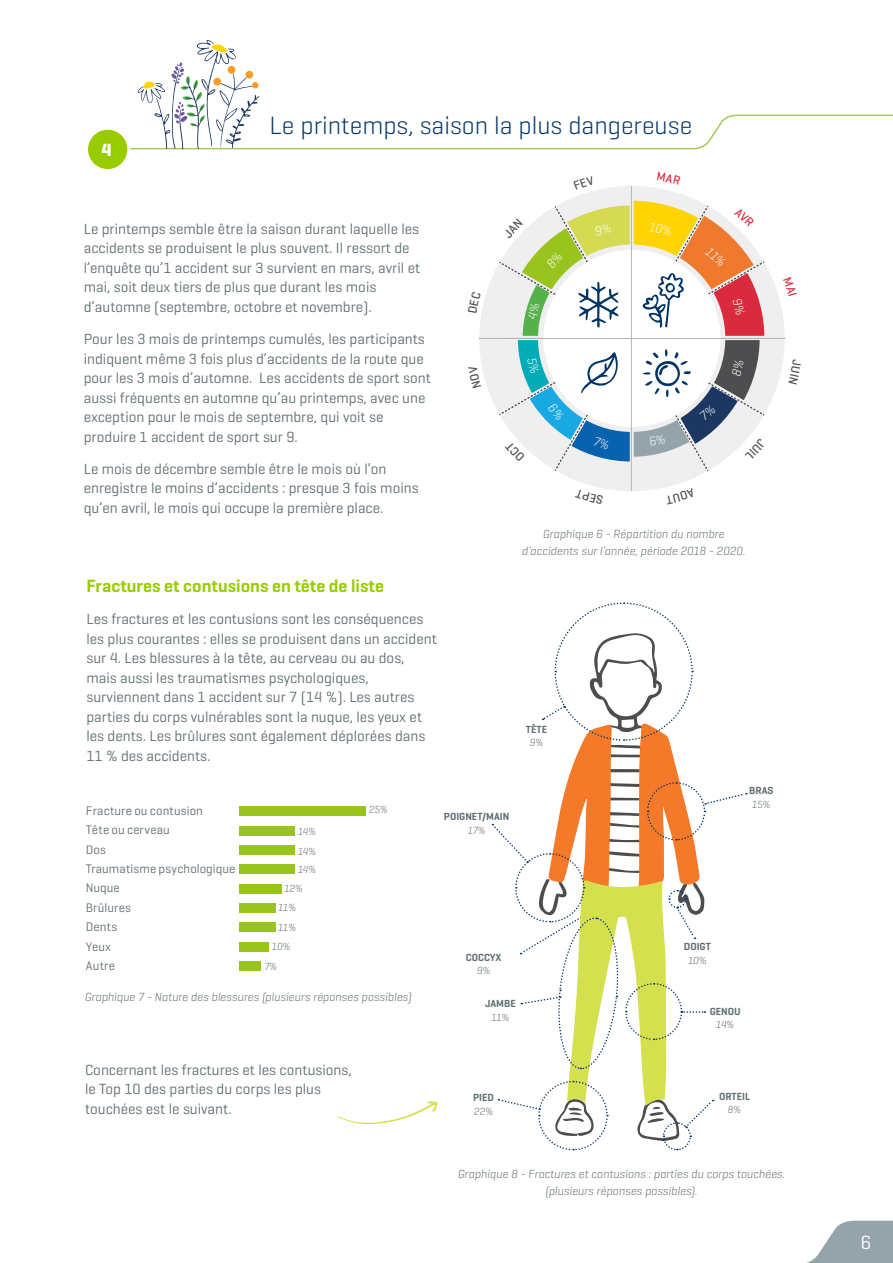
<style>
.page{position:relative;width:893px;height:1263px;background:#fff}
.page>*{position:absolute;margin:0;border:0;box-sizing:border-box;transform-origin:0 0}
.t1{font:300 25.5px "Geogrotesque";color:#036}
.t2{font:19.5px "Geogrotesque";color:#fff}
.t3{font:600 18px "Geogrotesque";color:#9c0}
.t4{font:700 18px "AG Geogrotesque";color:#fff}
.t5{font:15px/19.5px "Geogrotesque";color:#616f74}
.t6{font:12.6px "AG Geogrotesque";letter-spacing:.005em;color:#616f74}
.t7{font:italic 300 12px/16.5px "AG Geogrotesque";color:#616f74;text-align:center}
.t8{font:600 10.5px "AG Geogrotesque";color:#616f74}
.t9{font:italic 300 10.5px/19.8px "AG Geogrotesque";color:#616f74}
</style>
<div class="page">
<svg style="left:806px;top:1221px;width:87px;height:42px"></svg>
<div style="left:87px;top:128px;width:42px;height:43px;background:#9c0;border-radius:50%"></div>
<div style="left:85px;top:127px;width:45px;height:45px;border:3px solid #fff;border-radius:50%"></div>
<svg style="left:85px;top:40px;width:808px;height:110px"></svg>
<div style="left:239px;top:806px;width:127px;height:10px;background:#99c31d"></div>
<div style="left:239px;top:826px;width:56px;height:9px;background:#99c31d"></div>
<div style="left:239px;top:845px;width:56px;height:9px;background:#99c31d"></div>
<div style="left:239px;top:864px;width:56px;height:10px;background:#99c31d"></div>
<div style="left:239px;top:884px;width:43px;height:9px;background:#99c31d"></div>
<div style="left:239px;top:903px;width:36px;height:9px;background:#99c31d"></div>
<div style="left:239px;top:923px;width:36px;height:9px;background:#99c31d"></div>
<div style="left:239px;top:942px;width:30px;height:9px;background:#99c31d"></div>
<div style="left:239px;top:961px;width:21px;height:10px;background:#99c31d"></div>
<svg style="left:491px;top:602px;width:256px;height:549px"></svg>
<svg style="left:337px;top:1101px;width:100px;height:23px"></svg>
<svg style="left:479px;top:185px;width:306px;height:307px"></svg>
<p class="t4" style="left:102px;top:139px;width:12px">4</p>
<h1 class="t1" style="left:270px;top:109px;width:424px">Le printemps, saison la plus dangereuse</h1>
<p class="t5" style="left:84px;top:218px;width:338px">Le printemps semble être la saison durant laquelle les accidents se produisent le plus souvent. Il ressort de l’enquête qu’1 accident sur 3 survient en mars, avril et mai, soit deux tiers de plus que durant les mois d’automne (septembre, octobre et novembre).</p>
<p class="t5" style="left:84px;top:329px;width:349px">Pour les 3 mois de printemps cumulés, les participants indiquent même 3 fois plus d’accidents de la route que pour les 3 mois d’automne. Les accidents de sport sont aussi fréquents en automne qu’au printemps, avec une exception pour le mois de septembre, qui voit se produire 1 accident de sport sur 9.</p>
<p class="t5" style="left:84px;top:458px;width:336px">Le mois de décembre semble être le mois où l’on enregistre le moins d’accidents : presque 3 fois moins qu’en avril, le mois qui occupe la première place.</p>
<p class="t3" style="left:86px;top:574px;width:299px">Fractures et contusions en tête de liste</p>
<p class="t5" style="left:86px;top:609px;width:352px">Les fractures et les contusions sont les conséquences les plus courantes : elles se produisent dans un accident sur 4. Les blessures à la tête, au cerveau ou au dos, mais aussi les traumatismes psychologiques, surviennent dans 1 accident sur 7 (14 %). Les autres parties du corps vulnérables sont la nuque, les yeux et les dents. Les brûlures sont également déplorées dans 11 % des accidents.</p>
<p class="t7" style="left:522px;top:525px;width:225px">Graphique 6 - Répartition du nombre d’accidents sur l’année, période 2018 - 2020.</p>
<p class="t8" style="left:526px;top:722px;width:23px">TÊTE</p>
<p class="t9" style="left:530px;top:732px;width:15px">9%</p>
<p class="t6" style="left:86px;top:803px;width:119px">Fracture ou contusion</p>
<p class="t9" style="left:369px;top:799px;width:20px">25%</p>
<p class="t9" style="left:298px;top:820px;width:19px;line-height:20.4px">14%<br>14%</p>
<p class="t9" style="left:284px;top:859px;width:33px;text-indent:14px">14%<br>12%</p>
<p class="t9" style="left:278px;top:897px;width:19px;line-height:20.2px">11%<br>11%</p>
<p class="t9" style="left:264px;top:936px;width:28px;text-indent:8px">10%<br>7%</p>
<p class="t6" style="left:86px;top:822px;width:86px">Tête ou cerveau</p>
<p class="t6" style="left:86px;top:842px;width:22px">Dos</p>
<p class="t6" style="left:86px;top:861px;width:151px">Traumatisme psychologique</p>
<p class="t6" style="left:86px;top:880px;width:35px">Nuque</p>
<p class="t6" style="left:86px;top:900px;width:47px">Brûlures</p>
<p class="t6" style="left:86px;top:919px;width:33px">Dents</p>
<p class="t6" style="left:86px;top:938px;width:27px">Yeux</p>
<p class="t6" style="left:86px;top:958px;width:31px">Autre</p>
<p class="t7" style="left:85px;top:988px;width:328px">Graphique 7 - Nature des blessures (plusieurs réponses possibles)</p>
<p class="t8" style="left:444px;top:810px;width:67px">POIGNET/MAIN</p>
<p class="t9" style="left:468px;top:820px;width:19px">17%</p>
<p class="t8" style="left:466px;top:951px;width:37px">COCCYX</p>
<p class="t9" style="left:477px;top:960px;width:15px">9%</p>
<p class="t8" style="left:485px;top:997px;width:32px">JAMBE</p>
<p class="t9" style="left:491px;top:1007px;width:19px">11%</p>
<p class="t8" style="left:749px;top:784px;width:26px">BRAS</p>
<p class="t9" style="left:752px;top:794px;width:20px">15%</p>
<p class="t8" style="left:684px;top:940px;width:28px">DOIGT</p>
<p class="t9" style="left:688px;top:950px;width:20px">10%</p>
<p class="t8" style="left:710px;top:1004px;width:32px">GENOU</p>
<p class="t9" style="left:716px;top:1014px;width:19px">14%</p>
<p class="t5" style="left:85px;top:1059px;width:268px">Concernant les fractures et les contusions, le Top 10 des parties du corps les plus touchées est le suivant.</p>
<p class="t8" style="left:473px;top:1091px;width:22px">PIED</p>
<p class="t9" style="left:474px;top:1101px;width:20px">22%</p>
<p class="t8" style="left:719px;top:1089px;width:32px">ORTEIL</p>
<p class="t9" style="left:728px;top:1099px;width:15px">8%</p>
<p class="t7" style="left:458px;top:1166px;width:329px">Graphique 8 - Fractures et contusions : parties du corps touchées. (plusieurs réponses possibles).</p>
<h2 class="t2" style="left:861px;top:1230px;width:12px">6</h2>
</div>
